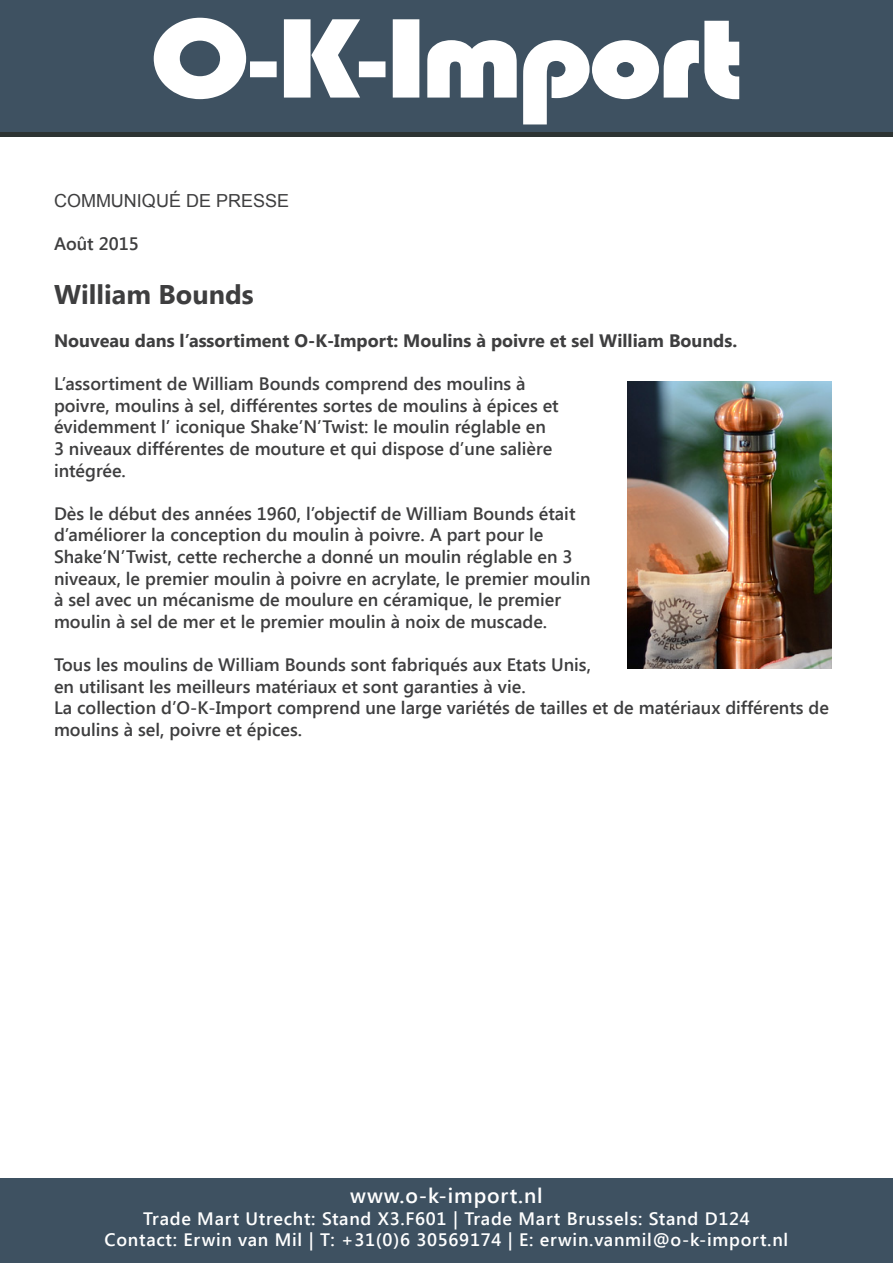
<style>
.page{position:relative;width:893px;height:1263px;background:#fff}
.page>*{position:absolute;margin:0;border:0;box-sizing:border-box;transform-origin:0 0}
.t1{font:700 27px "Segoe UI";color:#3e3e3f}
.t2{font:600 21px "Segoe UI";letter-spacing:.04em;color:#fff}
.t3{font:600 18px/21.6px "Segoe UI";color:#3e3e3f}
.t4{font:600 18px "Segoe UI";letter-spacing:.04em;color:#fff}
.t5{font:700 18px "Segoe UI";color:#3e3e3f}
.t6{font:18px "Arial";color:#3e3e3f}
</style>
<div class="page">
<div style="left:0;top:1178px;width:893px;height:85px;background:#3e5161"></div>
<div style="left:0;top:0;width:893px;height:132px;background:#3e5161"></div>
<div style="left:0;top:132px;width:893px;height:5px;background:#2d3332"></div>
<svg style="left:154px;top:18px;width:585px;height:106px"></svg>
<img style="left:628px;top:382px;width:204px;height:286px">
<p class="t6" style="left:54px;top:188px;width:237px">COMMUNIQUÉ DE PRESSE</p>
<p class="t3" style="left:54px;top:232px;width:86px">Août 2015</p>
<p class="t1" style="left:54px;top:275px;width:201px">William Bounds</p>
<p class="t5" style="left:54px;top:328px;width:685px">Nouveau dans l’assortiment O-K-Import: Moulins à poivre et sel William Bounds.</p>
<p class="t3" style="left:54px;top:372px;width:506px">L’assortiment de William Bounds comprend des moulins à poivre, moulins à sel, différentes sortes de moulins à épices et évidemment l’ iconique Shake’N’Twist: le moulin réglable en 3 niveaux différentes de mouture et qui dispose d’une salière intégrée.</p>
<p class="t3" style="left:54px;top:502px;width:538px">Dès le début des années 1960, l’objectif de William Bounds était d’améliorer la conception du moulin à poivre. A part pour le Shake’N’Twist, cette recherche a donné un moulin réglable en 3 niveaux, le premier moulin à poivre en acrylate, le premier moulin à sel avec un mécanisme de moulure en céramique, le premier moulin à sel de mer et le premier moulin à noix de muscade.</p>
<p class="t3" style="left:54px;top:653px;width:538px">Tous les moulins de William Bounds sont fabriqués aux Etats Unis, en utilisant les meilleurs matériaux et sont garanties à vie.</p>
<p class="t3" style="left:54px;top:696px;width:776px">La collection d’O-K-Import comprend une large variétés de tailles et de matériaux différents de moulins à sel, poivre et épices.</p>
<p class="t2" style="left:350px;top:1181px;width:194px">www.o-k-import.nl</p>
<p class="t4" style="left:143px;top:1206px;width:608px">Trade Mart Utrecht: Stand X3.F601 | Trade Mart Brussels: Stand D124</p>
<p class="t4" style="left:105px;top:1227px;width:685px">Contact: Erwin van Mil | T: +31(0)6 30569174 | E: erwin.vanmil@o-k-import.nl</p>
<p class="t4" style="left:147px;top:1206px;width:600px">Trade Mart Utrecht: Stand X3.F601 | Trade Mart Brussel: Stand D124</p>
<p class="t4" style="left:124px;top:1228px;width:647px">Contact: K m Wernsen | T: +31(0)6 83704607 | E: accounts@o-k import.nl</p>
</div>
